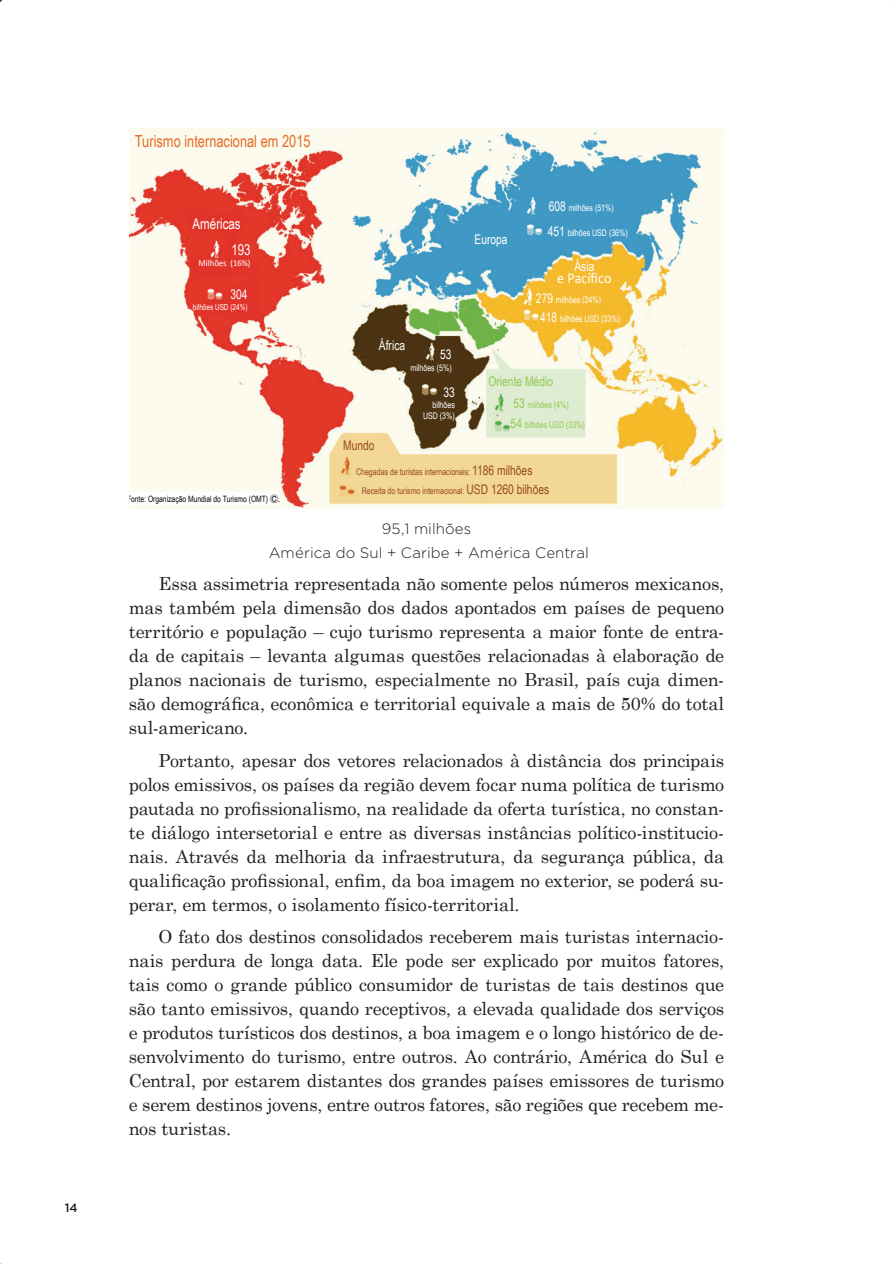
<style>
.page{position:relative;width:894px;height:1264px;background:#fff}
.page>*{position:absolute;margin:0;border:0;box-sizing:border-box;transform-origin:0 0}
.t1{font:18px/24px "Century Schoolbook";letter-spacing:-.01em;color:#231f20;text-align:justify}
.t2{font:16.65px "Arial Narrow";color:#e56c25;scale:.94 1}
.t3{font:300 15px/24px "Gotham";letter-spacing:.01em;color:#231f20;text-align:center}
.t4{font:15px/25.7px "Arial Narrow";color:#fff;scale:.94 1}
.t5{font:15px "Calibri";color:#fff;scale:.94 1}
.t6{font:13.2px "Arial Narrow";color:#fff;scale:.94 1}
.t7{font:13.2px "Arial Narrow";color:#92c953;scale:.94 1}
.t8{font:13.2px "Arial Narrow";color:#984921;scale:.94 1}
.t9{font:500 12px "Gotham";color:#231f20}
.t10{font:9.15px/10.8px "Arial Narrow";color:#fff;text-align:right;scale:.94 1}
.t11{font:9.15px/19.4px "Arial Narrow";color:#984921;scale:.94 1}
.t12{font:9.15px "Arial Narrow";color:#92c953;scale:.94 1}
.t13{font:9.15px "Calibri";color:#fff;scale:.94 1}
.t14{font:8.7px "Arial Narrow";color:#040503;scale:.94 1}
.t15{font:8.25px "Arial Narrow";color:#fff;scale:.94 1}
.s1{font-family:"MS P Gothic"}
.s2{font-size:9.9px}
.s3{font-size:13.2px}
</style>
<div class="page">
<img style="left:129px;top:129px;width:594px;height:380px">
<div style="left:129px;top:492px;width:151px;height:12px;background:#fff"></div>
<p class="t9" style="left:65px;top:1199px;width:14px">14</p>
<p class="t2" style="left:135px;top:129px;width:188px">Turismo internacional em 2015</p>
<p class="t4" style="left:231px;top:210px;width:22px;text-indent:-39px">Américas<br>193</p>
<p class="t13" style="left:199px;top:257px;width:57px">Milhões (16%)</p>
<p class="t6" style="left:230px;top:285px;width:20px">304</p>
<p class="t15" style="left:193px;top:301px;width:60px">bilhões USD (24%)</p>
<p class="t14" style="left:127px;top:493px;width:165px">Fonte: Organização Mundial do Turismo (OMT) <span class="s1">Ⓒ</span><span class="s2">.</span></p>
<p class="t6" style="left:379px;top:335px;width:29px">África</p>
<p class="t6" style="left:440px;top:345px;width:14px">53</p>
<p class="t10" style="left:410px;top:362px;width:45px">milhões (5%)</p>
<p class="t6" style="left:443px;top:382px;width:14px">33</p>
<p class="t10" style="left:423px;top:399px;width:35px">bilhões<br>USD (3%)</p>
<p class="t8" style="left:343px;top:435px;width:35px">Mundo</p>
<p class="t6" style="left:474px;top:230px;width:37px">Europa</p>
<p class="t10" style="left:549px;top:202px;width:71px"><span class="s3">608</span> milhões (51%)</p>
<p class="t10" style="left:548px;top:227px;width:87px"><span class="s3">451</span> bilhões USD (36%)</p>
<p class="t6" style="left:574px;top:256px;width:23px">Ásia</p>
<p class="t5" style="left:557px;top:269px;width:59px">e Pacífico</p>
<p class="t10" style="left:540px;top:313px;width:87px"><span class="s3">418</span> bilhões USD (33%)</p>
<p class="t10" style="left:536px;top:294px;width:71px"><span class="s3">279</span> milhões (24%)</p>
<p class="t7" style="left:488px;top:372px;width:70px">Oriente Médio</p>
<p class="t12" style="left:513px;top:398px;width:60px"><span class="s3">53</span> milhões (4%)</p>
<p class="t12" style="left:510px;top:417px;width:81px"><span class="s3">54</span> bilhões USD (33%)</p>
<p class="t11" style="left:362px;top:462px;width:201px;text-indent:-6px">Chegadas de turistas internacionais: <span class="s3">1186 milhões<br></span>Receita do turismo internacional: <span class="s3">USD 1260 bilhões</span></p>
<p class="t3" style="left:269px;top:516px;width:322px">95,1 milhões<br>América do Sul + Caribe + América Central</p>
<p class="t1" style="left:129px;top:571px;width:597px;text-indent:30px">Essa assimetria representada não somente pelos números mexicanos, mas também pela dimensão dos dados apontados em países de pequeno território e população – cujo turismo representa a maior fonte de entra&shy;da de capitais – levanta algumas questões relacionadas à elaboração de planos nacionais de turismo, especialmente no Brasil, país cuja dimen&shy;são demográfica, econômica e territorial equivale a mais de 50% do total sul-americano.</p>
<p class="t1" style="left:129px;top:748px;width:597px;text-indent:30px">Portanto, apesar dos vetores relacionados à distância dos principais polos emissivos, os países da região devem focar numa política de turismo pautada no profissionalismo, na realidade da oferta turística, no constan&shy;te diálogo intersetorial e entre as diversas instâncias político-institucio&shy;nais. Através da melhoria da infraestrutura, da segurança pública, da qualificação profissional, enfim, da boa imagem no exterior, se poderá su&shy;perar, em termos, o isolamento físico-territorial.</p>
<p class="t1" style="left:129px;top:924px;width:597px;text-indent:30px">O fato dos destinos consolidados receberem mais turistas internacio&shy;nais perdura de longa data. Ele pode ser explicado por muitos fatores, tais como o grande público consumidor de turistas de tais destinos que são tanto emissivos, quando receptivos, a elevada qualidade dos serviços e produtos turísticos dos destinos, a boa imagem e o longo histórico de de&shy;senvolvimento do turismo, entre outros. Ao contrário, América do Sul e Central, por estarem distantes dos grandes países emissores de turismo e serem destinos jovens, entre outros fatores, são regiões que recebem me&shy;nos turistas.</p>
</div>
